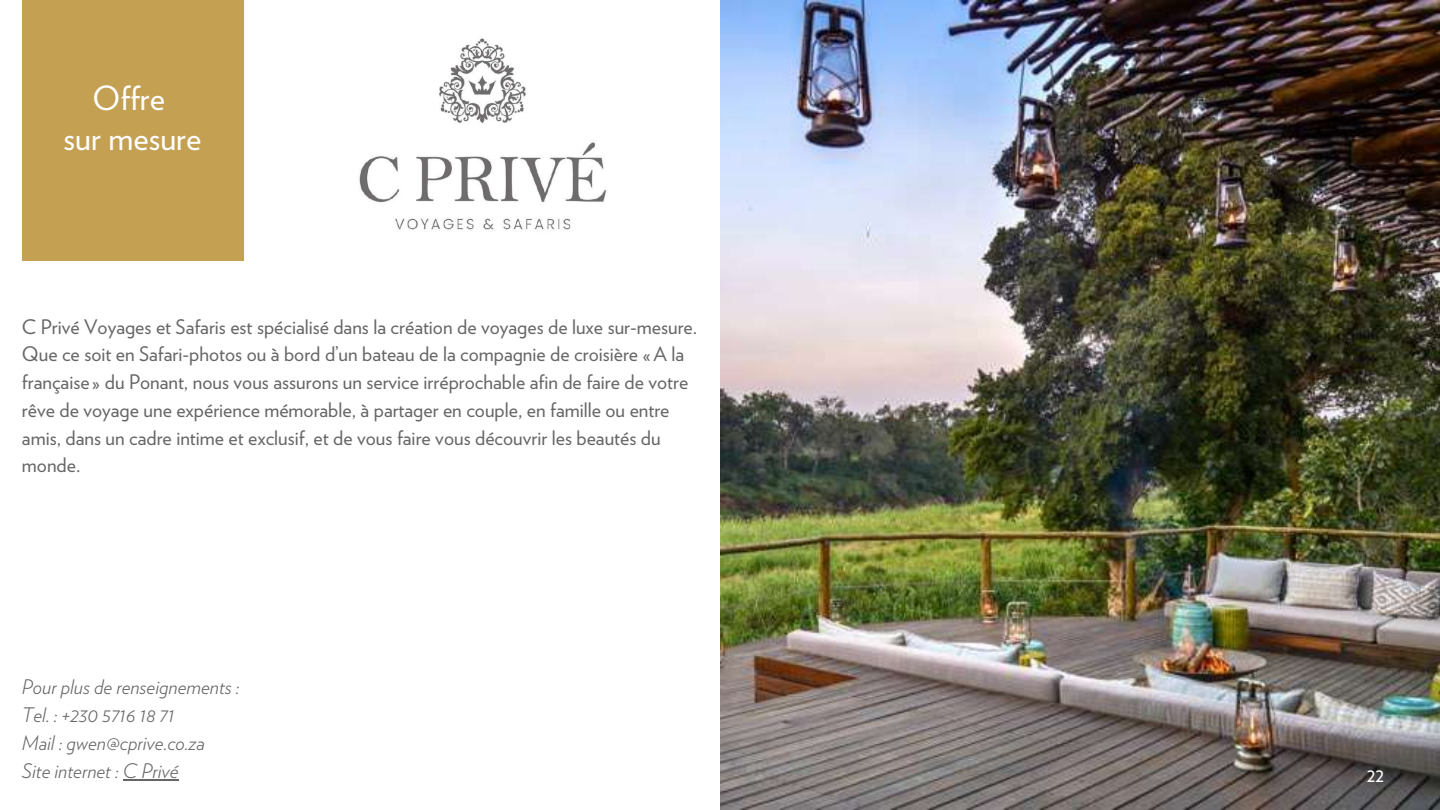
<style>
.page{position:relative;width:1440px;height:810px;background:#fff}
.page>*{position:absolute;margin:0;border:0;box-sizing:border-box;transform-origin:0 0}
.t1{font:33.2px/39.8px "Verlag";color:#fff;text-align:center}
.t2{font:20px/27.8px "Verlag";color:#666}
.t3{font:italic 300 20px/27.8px "Verlag";color:#666}
.t4{font:20px "Verlag";color:#fff}
</style>
<div class="page">
<img style="left:720px;top:0;width:720px;height:810px">
<img style="left:359px;top:38px;width:247px;height:192px">
<div style="left:22px;top:0;width:221px;height:260px;background:#c4a053"></div>
<hr style="left:123px;top:779px;width:56px;height:2px;background:#666">
<h1 class="t1" style="left:64px;top:80px;width:139px">Offre<br>sur mesure</h1>
<p class="t2" style="left:22px;top:314px;width:677px">C Privé Voyages et Safaris est spécialisé dans la création de voyages de luxe sur-mesure.<br>Que ce soit en Safari-photos ou à bord d’un bateau de la compagnie de croisière «A la française» du Ponant, nous vous assurons un service irréprochable afin de faire de votre rêve de voyage une expérience mémorable, à partager en couple, en famille ou entre amis, dans un cadre intime et exclusif, et de vous faire vous découvrir les beautés du monde.</p>
<p class="t3" style="left:22px;top:674px;width:219px">Pour plus de renseignements :<br>Tel. : +230 5716 18 71<br>Mail : gwen@cprive.co.za<br>Site internet : C Privé</p>
<p class="t4" style="left:1367px;top:766px;width:19px">22</p>
</div>
